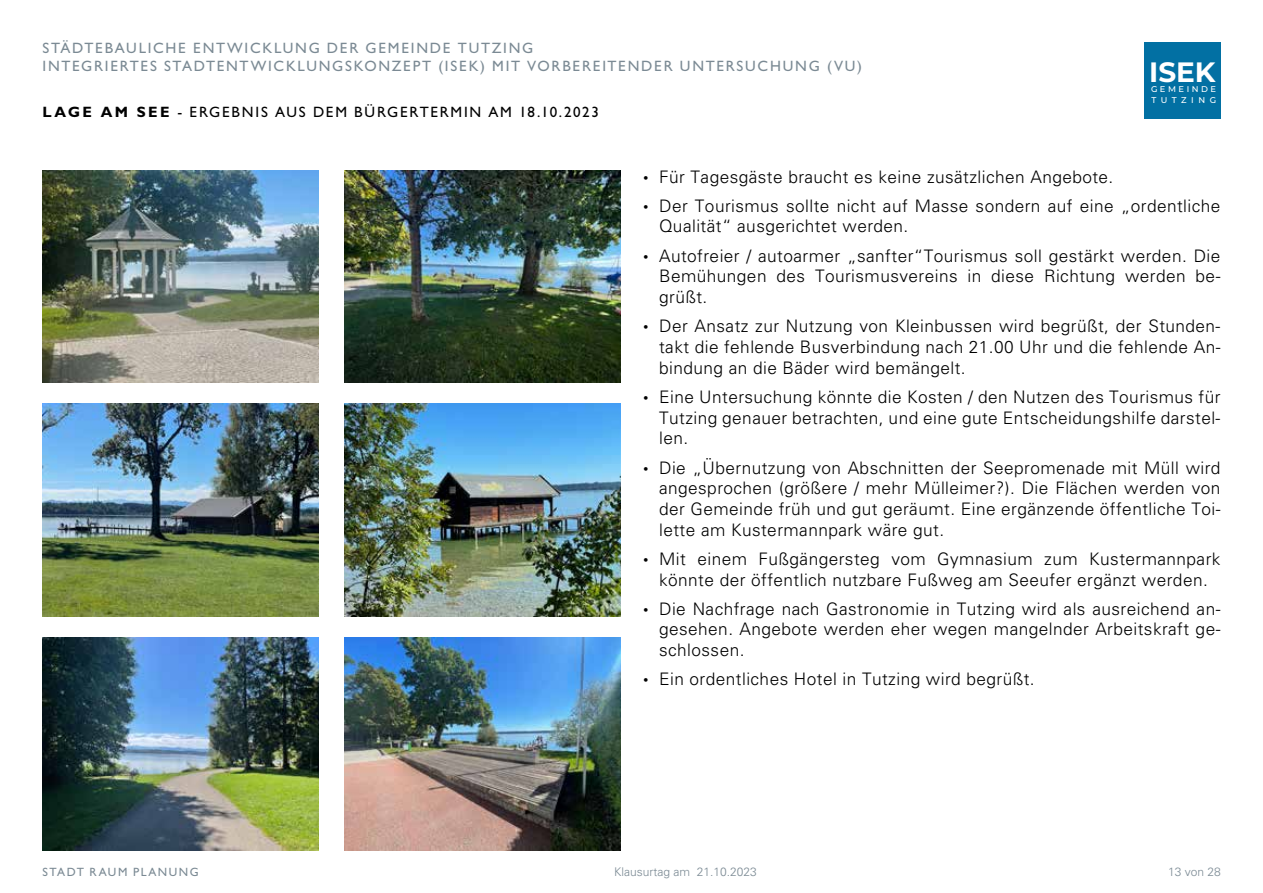
<style>
.page{position:relative;width:1263px;height:893px;background:#fff}
.page>*{position:absolute;margin:0;border:0;box-sizing:border-box;transform-origin:0 0}
.t1{font:700 27.9px "Montserrat";color:#fff}
.t2{font:300 17.25px/20.7px "Univers LT Std";letter-spacing:.025em;color:#000;text-align:justify}
.t3{font:500 15px "Gill Sans MT Std";letter-spacing:.115em;color:#7b8a94}
.t4{font:500 15px "Gill Sans MT Std";letter-spacing:.11em;color:#000}
.t5{font:300 12px "Univers LT Std";color:#7b8a94}
.t6{font:500 12px "Gill Sans MT Std";letter-spacing:.125em;color:#7b8a94}
.t7{font:500 8.4px "Montserrat";letter-spacing:.3em;color:#fff}
.s1{font-weight:700}
.s2{font-family:"Gill Sans MT Std";font-size:15px}
</style>
<div class="page">
<div style="left:1144px;top:43px;width:77px;height:76px;background:#0270a3"></div>
<img style="left:43px;top:404px;width:276px;height:213px">
<img style="left:344px;top:170px;width:277px;height:213px">
<img style="left:43px;top:170px;width:276px;height:213px">
<img style="left:43px;top:638px;width:276px;height:212px">
<img style="left:344px;top:404px;width:277px;height:213px">
<img style="left:344px;top:638px;width:277px;height:212px">
<p class="t3" style="left:43px;top:39px;width:84px">STÄDTEBAUL</p>
<p class="t3" style="left:148px;top:39px;width:57px">ICHE ENT</p>
<p class="t3" style="left:227px;top:39px;width:59px">WICKLUNG</p>
<p class="t3" style="left:327px;top:39px;width:194px">DER GEMEINDE TUTZING</p>
<p class="t3" style="left:43px;top:57px;width:10px">INT</p>
<p class="t3" style="left:72px;top:57px;width:113px">EGRIERTES STADT</p>
<p class="t3" style="left:217px;top:57px;width:93px">ENTWICKLUNGS</p>
<p class="t3" style="left:354px;top:57px;width:383px">KONZEPT (I SEK) MIT VORBEREITENDER UNTERSU</p>
<p class="t3" style="left:758px;top:57px;width:38px">CHUNG</p>
<p class="t3" style="left:827px;top:57px;width:37px">(VU)</p>
<h1 class="t1" style="left:1149px;top:52px;width:68px">ISEK</h1>
<p class="t7" style="left:1151px;top:94px;width:66px">TUTZING</p>
<p class="t7" style="left:1151px;top:83px;width:67px">G EMEINDE</p>
<p class="t4" style="left:43px;top:103px;width:558px"><span class="s1">LAGE AM SEE</span> - ERGEBNIS AUS DEM BÜRGERTERMIN AM 18.10.2023</p>
<p class="t2" style="left:642px;top:166px;width:473px"><span class="s2">•</span> Für Tagesgäste braucht es keine zusätzlichen Angebote.</p>
<p class="t2" style="left:659px;top:195px;width:563px;text-indent:-17px"><span class="s2">•</span> Der Tourismus sollte nicht auf Masse sondern auf eine „ordentliche<br>Qualität“ ausgerichtet werden.</p>
<p class="t2" style="left:659px;top:245px;width:563px;text-indent:-17px"><span class="s2">•</span> Autofreier / autoarmer „sanfter“Tourismus soll gestärkt werden. Die Bemühungen des Tourismusvereins in diese Richtung werden be&shy;grüßt.</p>
<p class="t2" style="left:659px;top:316px;width:563px;text-indent:-17px"><span class="s2">•</span> Der Ansatz zur Nutzung von Kleinbussen wird begrüßt, der Stunden&shy;takt die fehlende Busverbindung nach 21.00 Uhr und die fehlende An&shy;bindung an die Bäder wird bemängelt.</p>
<p class="t2" style="left:659px;top:386px;width:563px;text-indent:-17px"><span class="s2">•</span> Eine Untersuchung könnte die Kosten / den Nutzen des Tourismus für Tutzing genauer betrachten, und eine gute Entscheidungshilfe darstel&shy;len.</p>
<p class="t2" style="left:659px;top:457px;width:563px;text-indent:-17px"><span class="s2">•</span> Die „Übernutzung von Abschnitten der Seepromenade mit Müll wird angesprochen (größere / mehr Mülleimer?). Die Flächen werden von der Gemeinde früh und gut geräumt. Eine ergänzende öffentliche Toi&shy;lette am Kustermannpark wäre gut.</p>
<p class="t2" style="left:642px;top:548px;width:580px;text-align:center"><span class="s2">•</span> Mit einem Fußgängersteg vom Gymnasium zum Kustermannpark könnte der öffentlich nutzbare Fußweg am Seeufer ergänzt werden.</p>
<p class="t2" style="left:659px;top:598px;width:563px;text-indent:-17px"><span class="s2">•</span> Die Nachfrage nach Gastronomie in Tutzing wird als ausreichend an&shy;gesehen. Angebote werden eher wegen mangelnder Arbeitskraft ge&shy;schlossen.</p>
<p class="t2" style="left:642px;top:669px;width:394px"><span class="s2">•</span> Ein ordentliches Hotel in Tutzing wird begrüßt.</p>
<p class="t6" style="left:43px;top:864px;width:158px">STADT RAUM PLANUNG</p>
<p class="t5" style="left:1168px;top:865px;width:54px">13 von 28</p>
<p class="t5" style="left:614px;top:865px;width:144px">Klausurtag am 21.10.2023</p>
</div>
